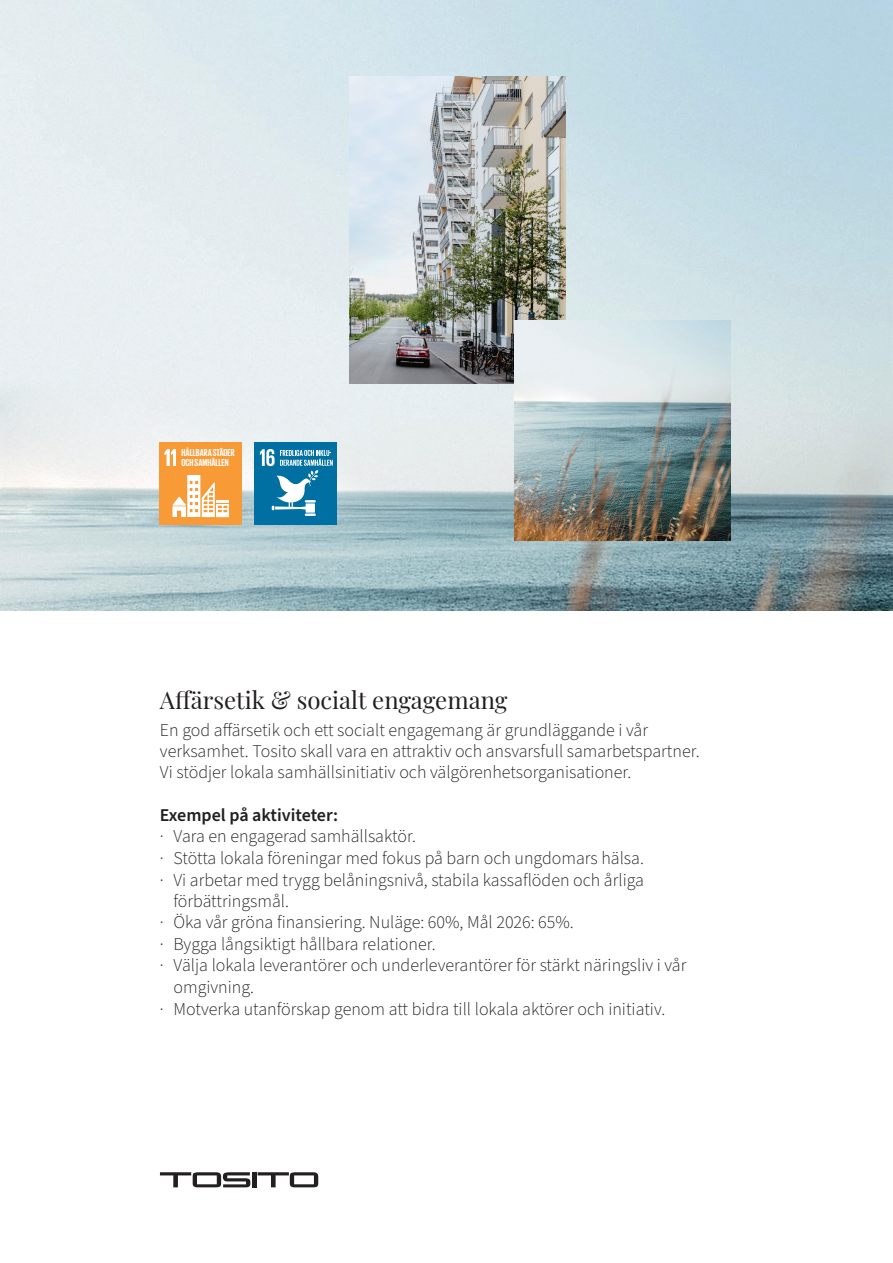
<style>
.page{position:relative;width:893px;height:1263px;background:#fff}
.page>*{position:absolute;margin:0;border:0;box-sizing:border-box;transform-origin:0 0}
.t1{font:24px "Playfair Display";color:#231f20}
.t2{font:300 18px/21.6px "Source Sans Pro";color:#231f20}
.t3{font:700 10.35px/9.8px "Giorgio Sans";letter-spacing:.005em;color:#fff}
.s1{font-weight:600}
</style>
<div class="page">
<img style="left:0;top:0;width:893px;height:611px">
<hr style="left:253px;top:1172px;width:4px;height:15px;background:#231f20">
<svg style="left:160px;top:1172px;width:90px;height:15px"></svg>
<svg style="left:258px;top:1172px;width:60px;height:15px"></svg>
<div style="left:159px;top:442px;width:83px;height:83px;background:#f89b37"></div>
<svg style="left:165px;top:449px;width:11px;height:17px"></svg>
<svg style="left:173px;top:475px;width:56px;height:42px"></svg>
<div style="left:253px;top:442px;width:83px;height:83px;background:#0070a3"></div>
<svg style="left:260px;top:449px;width:73px;height:67px"></svg>
<img style="left:350px;top:77px;width:216px;height:306px">
<img style="left:515px;top:321px;width:216px;height:219px">
<p class="t3" style="left:182px;top:447px;width:55px">HÅLLBARA STÄDER<br>OCH SAMHÄLLEN</p>
<p class="t1" style="left:160px;top:681px;width:349px">Affärsetik &amp; socialt engagemang</p>
<p class="t2" style="left:160px;top:720px;width:490px">En god affärsetik och ett socialt engagemang är grundläggande i vår</p>
<p class="t2" style="left:160px;top:741px;width:541px">verksamhet. Tosito skall vara en attraktiv och ansvarsfull samarbetspartner.</p>
<p class="t2" style="left:160px;top:762px;width:473px">Vi stödjer lokala samhällsinitiativ och välgörenhetsorganisationer.</p>
<p class="t2" style="left:160px;top:805px;width:258px"><span class="s1">Exempel på aktiviteter:<br></span>· Vara en engagerad samhällsaktör.</p>
<p class="t2" style="left:160px;top:848px;width:486px">· Stötta lokala föreningar med fokus på barn och ungdomars hälsa. · Vi arbetar med trygg belåningsnivå, stabila kassaflöden och årliga</p>
<p class="t2" style="left:173px;top:890px;width:117px">förbättringsmål.</p>
<p class="t2" style="left:160px;top:912px;width:415px">· Öka vår gröna finansiering. Nuläge: 60%, Mål 2026: 65%.</p>
<p class="t2" style="left:160px;top:934px;width:277px">· Bygga långsiktigt hållbara relationer.</p>
<p class="t2" style="left:160px;top:955px;width:528px">· Välja lokala leverantörer och underleverantörer för stärkt näringsliv i vår</p>
<p class="t2" style="left:173px;top:977px;width:82px">omgivning.</p>
<p class="t2" style="left:160px;top:998px;width:507px">· Motverka utanförskap genom att bidra till lokala aktörer och initiativ.</p>
</div>
